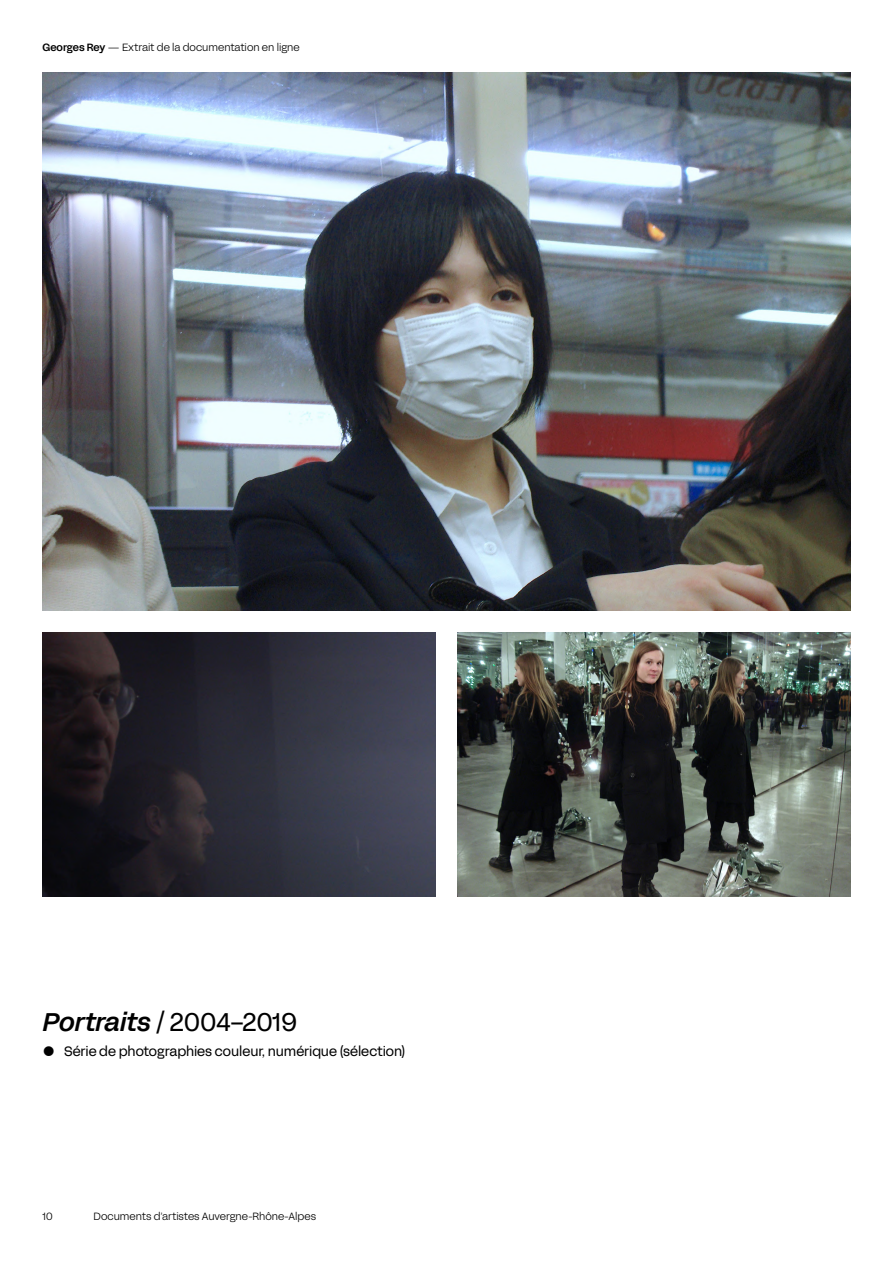
<style>
.page{position:relative;width:893px;height:1263px;background:#fff}
.page>*{position:absolute;margin:0;border:0;box-sizing:border-box;transform-origin:0 0}
.t1{font:25.5px "Acid Grotesk Normal TRIAL";letter-spacing:.005em;color:#000}
.t2{font:13.5px "Acid Grotesk Normal TRIAL";color:#000}
.t3{font:10.5px "Acid Grotesk Light TRIAL";color:#000}
.s1{font-family:"Acid Grotesk Medium TRIAL"}
.s2{font-family:"Acid Grotesk Medium Italic Italic TRIAL"}
</style>
<div class="page">
<img style="left:457px;top:632px;width:393px;height:264px">
<img style="left:42px;top:632px;width:394px;height:264px">
<img style="left:43px;top:72px;width:807px;height:539px">
<p class="t3" style="left:42px;top:39px;width:259px"><span class="s1">Georges Rey</span> — Extrait de la documentation en ligne</p>
<h1 class="t1" style="left:43px;top:1002px;width:256px"><span class="s2">Portraits</span> / 2004-2019</h1>
<p class="t2" style="left:64px;top:1040px;width:343px">Série de photographies couleur, numérique (sélection)</p>
<p class="t3" style="left:43px;top:1208px;width:12px">10</p>
<p class="t3" style="left:93px;top:1208px;width:224px">Documents d’artistes Auvergne-Rhône-Alpes</p>
</div>
